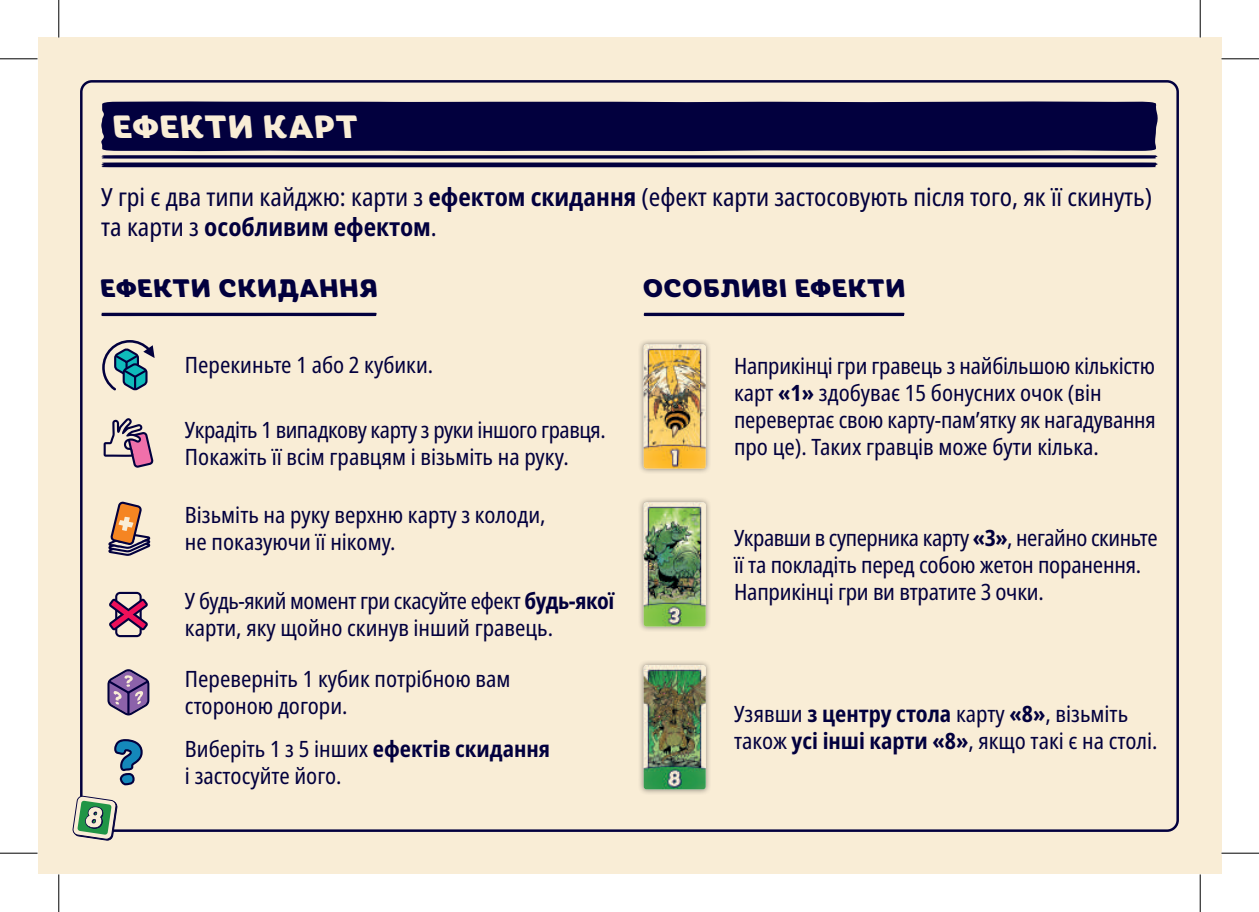
<style>
.page{position:relative;width:1259px;height:912px;background:#fff}
.page>*{position:absolute;margin:0;border:0;box-sizing:border-box;transform-origin:0 0}
.t1{font:800 35px "Iskra";color:#f9edd6}
.t2{font:800 27.5px "Iskra";color:#02003e}
.t3{font:condensed 25px/30px "Noto Sans";color:#02003e}
.t4{font:condensed 22.5px/27px "Noto Sans";letter-spacing:-.005em;color:#02003e}
.s1{font-weight:700}
</style>
<div class="page">
<div style="left:38px;top:38px;width:1183px;height:836px;background:#f9edd6"></div>
<svg style="left:101px;top:312px;width:276px;height:4px"></svg>
<svg style="left:643px;top:312px;width:261px;height:4px"></svg>
<svg style="left:101px;top:338px;width:54px;height:54px"></svg>
<svg style="left:104px;top:418px;width:49px;height:49px"></svg>
<svg style="left:106px;top:669px;width:44px;height:47px"></svg>
<svg style="left:108px;top:501px;width:42px;height:54px"></svg>
<svg style="left:109px;top:591px;width:39px;height:46px"></svg>
<svg style="left:114px;top:738px;width:29px;height:47px"></svg>
<div style="left:638px;top:339px;width:73px;height:135px;background:#231f20;opacity:.5"></div>
<img style="left:643px;top:344px;width:62px;height:124px">
<div style="left:638px;top:497px;width:73px;height:135px;background:#231f20;opacity:.5"></div>
<img style="left:643px;top:502px;width:62px;height:124px">
<div style="left:638px;top:659px;width:73px;height:135px;background:#231f20;opacity:.5"></div>
<img style="left:643px;top:665px;width:62px;height:124px">
<svg style="left:72px;top:795px;width:45px;height:45px"></svg>
<div style="left:101px;top:101px;width:1056px;height:50px;background:#02003e"></div>
<svg style="left:101px;top:155px;width:1056px;height:12px"></svg>
<hr style="left:0;top:58px;width:38px;height:1px;background:#000">
<hr style="left:1221px;top:58px;width:37px;height:1px;background:#000">
<hr style="left:0;top:852px;width:38px;height:1px;background:#000">
<hr style="left:1221px;top:852px;width:37px;height:1px;background:#000">
<hr style="left:58px;top:0;width:1px;height:37px;background:#000">
<hr style="left:58px;top:874px;width:1px;height:37px;background:#000">
<hr style="left:1199px;top:0;width:1px;height:37px;background:#000">
<hr style="left:1199px;top:874px;width:1px;height:37px;background:#000">
<h1 class="t1" style="left:114px;top:100px;width:251px">ЕФЕКТИ КАРТ</h1>
<p class="t3" style="left:101px;top:183px;width:1052px">У грі є два типи кайджю: карти з <span class="s1">ефектом скидання</span> (ефект карти застосовують після того, як її скинуть) та карти з <span class="s1">особливим ефектом</span>.</p>
<p class="t2" style="left:101px;top:267px;width:282px">ЕФЕКТИ СКИДАННЯ</p>
<p class="t2" style="left:643px;top:267px;width:267px">ОСОБЛИВІ ЕФЕКТИ</p>
<p class="t4" style="left:185px;top:352px;width:250px">Перекиньте 1 або 2 кубики.</p>
<p class="t4" style="left:185px;top:416px;width:422px">Украдіть 1 випадкову карту з руки іншого гравця.<br>Покажіть її всім гравцям і візьміть на руку.</p>
<p class="t4" style="left:185px;top:502px;width:362px">Візьміть на руку верхню карту з колоди, не показуючи її нікому.</p>
<p class="t4" style="left:185px;top:587px;width:431px">У будь-який момент гри скасуйте ефект <span class="s1">будь-якої </span>карти, яку щойно скинув інший гравець.</p>
<p class="t4" style="left:185px;top:665px;width:327px">Переверніть 1 кубик потрібною вам стороною догори.</p>
<p class="t4" style="left:185px;top:735px;width:366px">Виберіть 1 з 5 інших <span class="s1">ефектів скидання </span>і застосуйте його.</p>
<p class="t4" style="left:734px;top:353px;width:423px">Наприкінці гри гравець з найбільшою кількістю карт <span class="s1">«1»</span> здобуває 15 бонусних очок (він перевертає свою карту-пам’ятку як нагадування про це). Таких гравців може бути кілька.</p>
<p class="t4" style="left:734px;top:524px;width:425px">Укравши в суперника карту <span class="s1">«3»</span>, негайно скиньте її та покладіть перед собою жетон поранення.<br>Наприкінці гри ви втратите 3 очки.</p>
<p class="t4" style="left:734px;top:700px;width:425px">Узявши <span class="s1">з центру стола</span> карту <span class="s1">«8»</span>, візьміть також <span class="s1">усі інші карти «8»</span>, якщо такі є на столі.</p>
</div>
